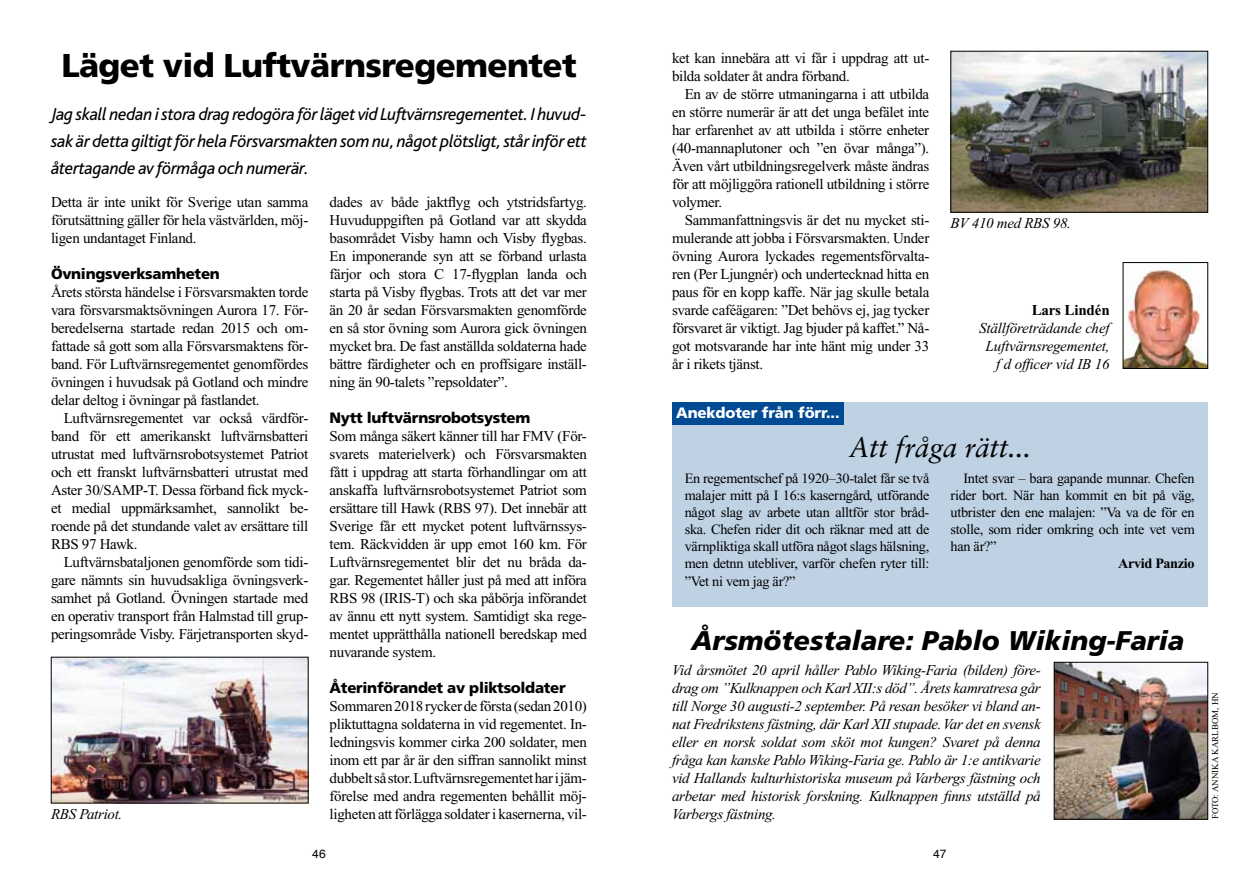
<style>
.page{position:relative;width:1259px;height:893px;background:#fff}
.page>*{position:absolute;margin:0;border:0;box-sizing:border-box;transform-origin:0 0}
.t1{font:900 33px "Frutiger";letter-spacing:-.02em;color:#000}
.t2{font:italic 28.5px "Sabon";letter-spacing:-.01em;color:#000}
.t3{font:italic 900 27px "Frutiger";color:#000}
.t4{font:italic 18px/27px "Bliss";letter-spacing:-.02em;color:#000;text-align:justify}
.t5{font:15px/18px "Times New Roman";letter-spacing:-.02em;color:#000;text-align:justify}
.t6{font:italic 15px/18px "Times New Roman";letter-spacing:-.02em;color:#000;text-align:right}
.t7{font:900 15px "Frutiger";letter-spacing:-.02em;color:#000}
.t8{font:900 15px "Frutiger";letter-spacing:-.01em;color:#fff}
.t9{font:700 15px "Times New Roman";letter-spacing:-.01em;color:#000}
.t10{font:14.25px/17.1px "Times New Roman";letter-spacing:-.02em;color:#000;text-align:justify}
.t11{font:700 14.25px "Times New Roman";letter-spacing:-.02em;color:#000}
.t12{font:12px "Helvetica";color:#000}
.t13{font:9px "Times New Roman";color:#000}
</style>
<div class="page">
<img style="left:53px;top:659px;width:253px;height:142px">
<img style="left:1125px;top:268px;width:81px;height:99px">
<div style="left:1123px;top:262px;width:85px;height:107px;border:1px solid #000"></div>
<img style="left:952px;top:53px;width:254px;height:157px">
<div style="left:672px;top:402px;width:536px;height:204px;background:#bfd2e4"></div>
<div style="left:672px;top:402px;width:172px;height:22px;background:#004b93"></div>
<img style="left:1056px;top:664px;width:150px;height:153px">
<div style="left:1054px;top:662px;width:154px;height:157px;border:1px solid #000"></div>
<h1 class="t1" style="left:61px;top:46px;width:517px">Läget vid Luftvärnsregementet</h1>
<p class="t4" style="left:51px;top:101px;width:537px">Jag skall nedan i stora drag redogöra för läget vid Luftvärnsregementet. I huvud&shy;sak är detta giltigt för hela Försvarsmakten som nu, något plötsligt, står inför ett återtagande av förmåga och numerär.</p>
<p class="t5" style="left:51px;top:193px;width:259px">Detta är inte unikt för Sverige utan samma förutsättning gäller för hela västvärlden, möj&shy;ligen undantaget Finland.</p>
<p class="t7" style="left:51px;top:265px;width:170px">Övningsverksamheten</p>
<p class="t5" style="left:51px;top:283px;width:259px">Årets största händelse i Försvarsmakten torde vara försvarsmaktsövningen Aurora 17. För&shy;beredelserna startade redan 2015 och om&shy;fattade så gott som alla Försvarsmaktens för&shy;band. För Luftvärnsregementet genomfördes övningen i huvudsak på Gotland och mindre delar deltog i övningar på fastlandet.</p>
<p class="t5" style="left:51px;top:409px;width:259px;text-indent:13px">Luftvärnsregementet var också värdför&shy;band för ett amerikanskt luftvärnsbatteri utrustat med luftvärnsrobotsystemet Patriot och ett franskt luftvärnsbatteri utrustat med Aster 30/SAMP-T. Dessa förband fick myck&shy;et medial uppmärksamhet, sannolikt be&shy;roende på det stundande valet av ersättare till RBS 97 Hawk.</p>
<p class="t5" style="left:51px;top:553px;width:259px;text-indent:13px">Luftvärnsbataljonen genomförde som tidi&shy;gare nämnts sin huvudsakliga övningsverk&shy;samhet på Gotland. Övningen startade med en operativ transport från Halmstad till grup&shy;peringsområde Visby. Färjetransporten skyd-</p>
<p class="t6" style="left:51px;top:805px;width:73px">RBS Patriot.</p>
<p class="t5" style="left:330px;top:193px;width:259px">dades av både jaktflyg och ytstridsfartyg.<br>Huvuduppgiften på Gotland var att skydda basområdet Visby hamn och Visby flygbas.<br>En imponerande syn att se förband urlasta färjor och stora C 17-flygplan landa och starta på Visby flygbas. Trots att det var mer än 20 år sedan Försvarsmakten genomförde en så stor övning som Aurora gick övningen mycket bra. De fast anställda soldaterna hade bättre färdigheter och en proffsigare inställ&shy;ning än 90-talets ”repsoldater”.</p>
<p class="t7" style="left:330px;top:409px;width:202px">Nytt luftvärnsrobotsystem</p>
<p class="t5" style="left:330px;top:427px;width:259px">Som många säkert känner till har FMV (För&shy;svarets materielverk) och Försvarsmakten fått i uppdrag att starta förhandlingar om att anskaffa luftvärnsrobotsystemet Patriot som ersättare till Hawk (RBS 97). Det innebär att Sverige får ett mycket potent luftvärnssys&shy;tem. Räckvidden är upp emot 160 km. För Luftvärnsregementet blir det nu bråda da&shy;gar. Regementet håller just på med att införa RBS 98 (IRIS-T) och ska påbörja införandet av ännu ett nytt system. Samtidigt ska rege&shy;mentet upprätthålla nationell beredskap med nuvarande system.</p>
<p class="t7" style="left:330px;top:679px;width:238px">Återinförandet av pliktsoldater</p>
<p class="t5" style="left:330px;top:697px;width:259px">Sommaren 2018 rycker de första (sedan 2010) pliktuttagna soldaterna in vid regementet. In&shy;ledningsvis kommer cirka 200 soldater, men inom ett par år är den siffran sannolikt minst dubbelt så stor. Luftvärnsregementet har i jäm&shy;förelse med andra regementen behållit möj&shy;ligheten att förlägga soldater i kasernerna, vil-</p>
<p class="t5" style="left:672px;top:49px;width:259px">ket kan innebära att vi får i uppdrag att ut&shy;bilda soldater åt andra förband.</p>
<p class="t5" style="left:672px;top:85px;width:259px;text-indent:13px">En av de större utmaningarna i att utbilda en större numerär är att det unga befälet inte har erfarenhet av att utbilda i större enheter (40-mannaplutoner och ”en övar många”).<br>Även vårt utbildningsregelverk måste ändras för att möjliggöra rationell utbildning i större volymer.</p>
<p class="t5" style="left:672px;top:211px;width:259px;text-indent:13px">Sammanfattningsvis är det nu mycket sti&shy;mulerande att jobba i Försvarsmakten. Under övning Aurora lyckades regementsförvalta&shy;ren (Per Ljungnér) och undertecknad hitta en paus för en kopp kaffe. När jag skulle betala svarde caféägaren: ”Det behövs ej, jag tycker försvaret är viktigt. Jag bjuder på kaffet.” Nå&shy;got motsvarande har inte hänt mig under 33 år i rikets tjänst.</p>
<p class="t8" style="left:676px;top:404px;width:165px">Anekdoter från förr...</p>
<p class="t6" style="left:950px;top:215px;width:122px">BV 410 med RBS 98.</p>
<p class="t9" style="left:1031px;top:301px;width:79px">Lars Lindén</p>
<p class="t6" style="left:979px;top:319px;width:132px">Ställföreträdande chef<br>Luftvärnsregementet, f d officer vid IB 16</p>
<h2 class="t2" style="left:849px;top:430px;width:184px">Att fråga rätt...</h2>
<p class="t10" style="left:685px;top:470px;width:246px">En regementschef på 1920–30-talet får se två malajer mitt på I 16:s kaserngård, utförande något slag av arbete utan alltför stor bråd&shy;ska. Chefen rider dit och räknar med att de värnpliktiga skall utföra något slags hälsning, men detnn utebliver, varför chefen ryter till: ”Vet ni vem jag är?”</p>
<p class="t10" style="left:950px;top:470px;width:246px;text-indent:13px">Intet svar – bara gapande munnar. Chefen rider bort. När han kommit en bit på väg, utbrister den ene malajen: ”Va va de för en stolle, som rider omkring och inte vet vem han är?”</p>
<p class="t11" style="left:1118px;top:556px;width:78px">Arvid Panzio</p>
<h3 class="t3" style="left:691px;top:624px;width:494px">Årsmötestalare: Pablo Wiking-Faria</h3>
<p class="t6" style="left:672px;top:661px;width:370px;text-align:justify">Vid årsmötet 20 april håller Pablo Wiking-Faria (bilden) före&shy;drag om ”Kulknappen och Karl XII:s död”. Årets kamratresa går till Norge 30 augusti-2 september. På resan besöker vi bland an&shy;nat Fredrikstens fästning, där Karl XII stupade. Var det en svensk eller en norsk soldat som sköt mot kungen? Svaret på denna fråga kan kanske Pablo Wiking-Faria ge. Pablo är 1:e antikvarie vid Hallands kulturhistoriska museum på Varbergs fästning och arbetar med historisk forskning. Kulknappen finns utställd på Varbergs fästning.</p>
<p class="t12" style="left:312px;top:844px;width:15px">46</p>
<p class="t12" style="left:933px;top:844px;width:15px">47</p>
<p class="t13" style="left:1210px;top:819px;width:128px;rotate:-90deg">Foto: Annika Karlbom, hn</p>
</div>
